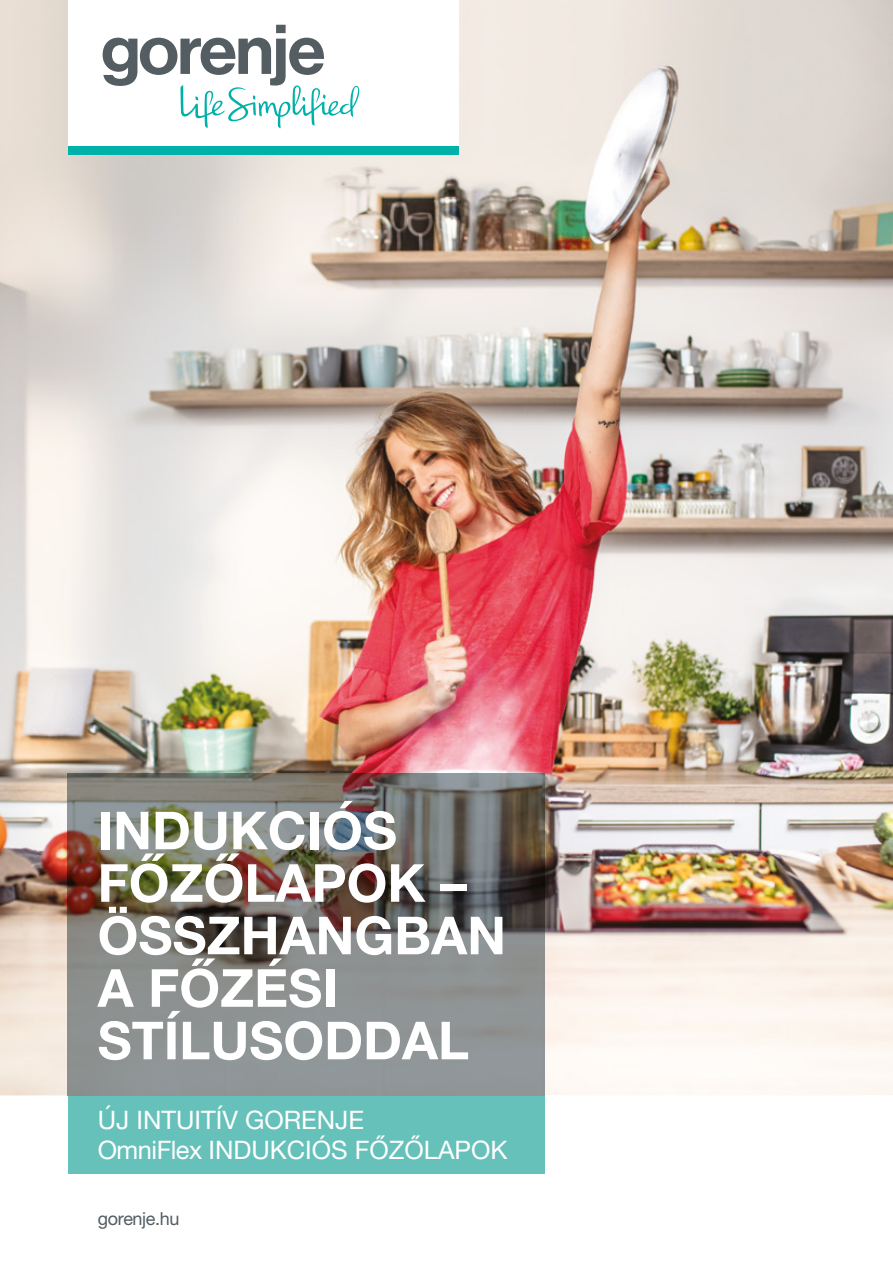
<style>
.page{position:relative;width:893px;height:1263px;background:#fff}
.page>*{position:absolute;margin:0;border:0;box-sizing:border-box;transform-origin:0 0}
.t1{font:700 52.5px/52.5px "Helvetica Neue LT Pro";color:#fff}
.t2{font:25.5px/30px "Helvetica Neue LT Pro";color:#fff}
.t3{font:18px "Helvetica Neue LT Pro";letter-spacing:-.02em;color:#535d62}
</style>
<div class="page">
<img style="left:0;top:0;width:893px;height:1095px">
<div style="left:68px;top:0;width:390px;height:155px;background:#fff"></div>
<div style="left:68px;top:146px;width:390px;height:9px;background:#00b1aa"></div>
<svg style="left:103px;top:25px;width:257px;height:104px"></svg>
<div style="left:68px;top:1095px;width:476px;height:79px;background:#67c1bb"></div>
<img style="left:68px;top:774px;width:476px;height:321px">
<p class="t1" style="left:98px;top:803px;width:410px">INDUKCIÓS<br>FŐZŐLAPOK –<br>ÖSSZHANGBAN<br>A FŐZÉSI<br>STÍLUSODDAL</p>
<p class="t2" style="left:98px;top:1104px;width:411px">ÚJ INTUITÍV GORENJE<br>OmniFlex INDUKCIÓS FŐZŐLAPOK</p>
<p class="t3" style="left:98px;top:1208px;width:83px">gorenje.hu</p>
</div>
